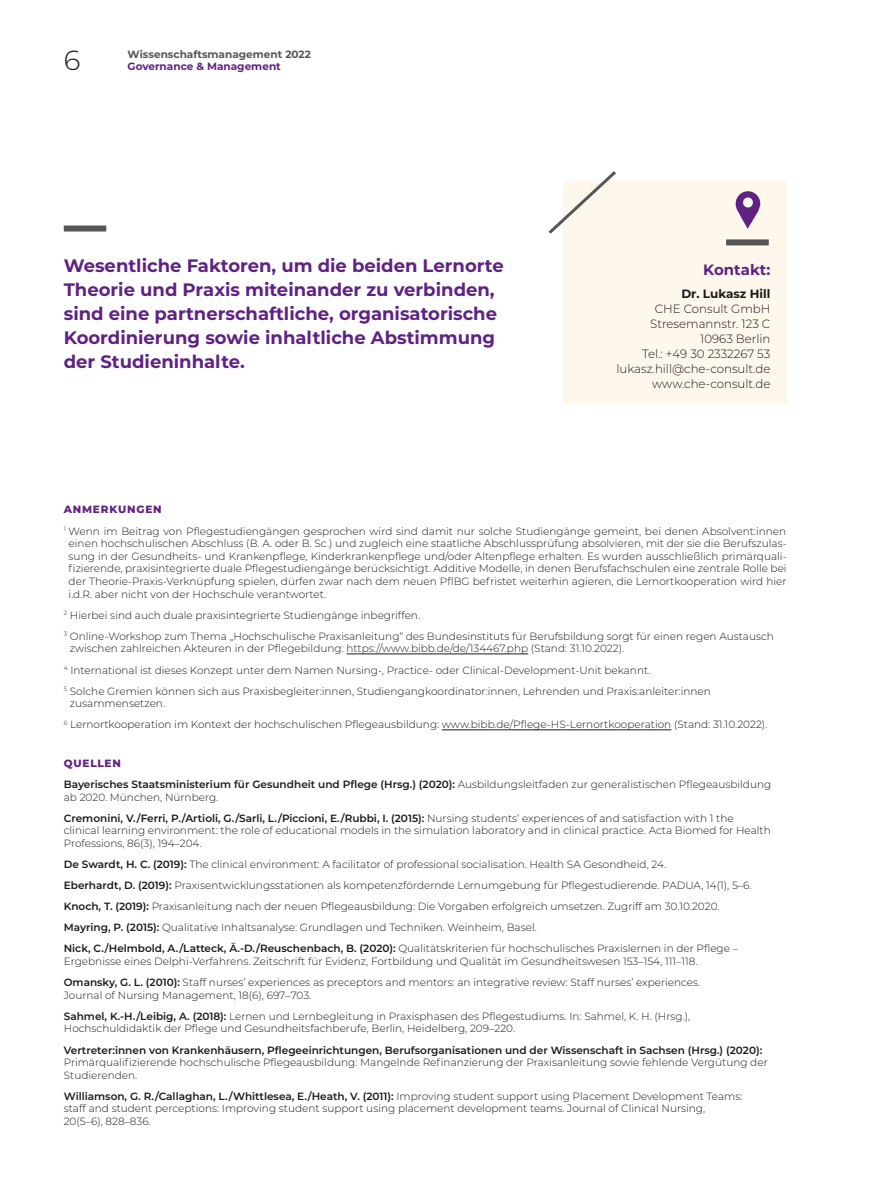
<style>
.page{position:relative;width:893px;height:1191px;background:#fff}
.page>*{position:absolute;margin:0;border:0;box-sizing:border-box;transform-origin:0 0}
.t1{font:300 27.6px "Montserrat";color:#1a1a18}
.t2{font:700 18px/24px "Montserrat";color:#5f2283}
.t3{font:700 15px "Montserrat";color:#5f2283}
.t4{font:300 12px/15px "Montserrat";color:#1a1a18;text-align:right}
.t5{font:700 12px "Montserrat";color:#1a1a18}
.t6{font:300 10.5px/21.1px "Montserrat";color:#1a1a18}
.t7{font:600 10.5px/21.1px "Montserrat";color:#1a1a18}
.t8{font:700 10.5px "Montserrat";color:#565656}
.t9{font:700 10.5px "Montserrat";color:#5f2283}
.s1{font-weight:800;color:#5f2283}
.s2{font-weight:300}
.s3{font-weight:600}
</style>
<div class="page">
<div style="left:563px;top:181px;width:224px;height:223px;background:#fef7eb"></div>
<svg style="left:548px;top:171px;width:68px;height:63px"></svg>
<div style="left:726px;top:239px;width:43px;height:6px;background:#565656"></div>
<svg style="left:736px;top:191px;width:24px;height:38px"></svg>
<hr style="left:347px;top:653px;width:181px;height:1px;background:#1a1a18">
<hr style="left:442px;top:729px;width:229px;height:1px;background:#1a1a18">
<div style="left:64px;top:225px;width:42px;height:6px;background:#565656"></div>
<h1 class="t1" style="left:64px;top:42px;width:18px">6</h1>
<p class="t8" style="left:128px;top:47px;width:185px">Wissenschaftsmanagement 2022</p>
<p class="t9" style="left:128px;top:59px;width:155px">Governance &amp; Management</p>
<h2 class="t2" style="left:64px;top:253px;width:441px">Wesentliche Faktoren, um die beiden Lernorte Theorie und Praxis miteinander zu verbinden, sind eine partnerschaftliche, organisatorische Koordinierung sowie inhaltliche Abstimmung der Studieninhalte.</h2>
<h3 class="t3" style="left:703px;top:258px;width:69px">Kontakt:</h3>
<p class="t5" style="left:681px;top:285px;width:90px">Dr. Lukasz Hill</p>
<p class="t4" style="left:616px;top:301px;width:155px">CHE Consult GmbH<br>Stresemannstr. 123 C<br>10963 Berlin<br>Tel.: +49 30 2332267 53 lukasz.hill@che-consult.de www.che-consult.de</p>
<p class="t6" style="left:64px;top:499px;width:724px"><span class="s1">ANMERKUNGEN<br></span><sup>1</sup> Wenn im Beitrag von Pflegestudiengängen gesprochen wird sind damit nur solche Studiengänge gemeint, bei denen Absolvent:innen</p>
<p class="t6" style="left:69px;top:537px;width:720px;line-height:12.6px;text-align:justify">einen hochschulischen Abschluss (B. A. oder B. Sc.) und zugleich eine staatliche Abschlussprüfung absolvieren, mit der sie die Berufszulas&shy;sung in der Gesundheits- und Krankenpflege, Kinderkrankenpflege und/oder Altenpflege erhalten. Es wurden ausschließlich primärquali&shy;fizierende, praxisintegrierte duale Pflegestudiengänge berücksichtigt. Additive Modelle, in denen Berufsfachschulen eine zentrale Rolle bei der Theorie-Praxis-Verknüpfung spielen, dürfen zwar nach dem neuen PflBG befristet weiterhin agieren, die Lernortkooperation wird hier i.d.R. aber nicht von der Hochschule verantwortet.</p>
<p class="t6" style="left:64px;top:604px;width:712px"><sup>2</sup> Hierbei sind auch duale praxisintegrierte Studiengänge inbegriffen.<br><sup>3</sup> Online-Workshop zum Thema „Hochschulische Praxisanleitung“ des Bundesinstituts für Berufsbildung sorgt für einen regen Austausch</p>
<p class="t6" style="left:64px;top:638px;width:649px;text-indent:6px">zwischen zahlreichen Akteuren in der Pflegebildung: https://www.bibb.de/de/134467.php (Stand: 31.10.2022).<br><sup>4</sup> International ist dieses Konzept unter dem Namen Nursing-, Practice- oder Clinical-Development-Unit bekannt.<br><sup>5</sup> Solche Gremien können sich aus Praxisbegleiter:innen, Studiengangkoordinator:innen, Lehrenden und Praxis:anleiter:innen</p>
<p class="t6" style="left:64px;top:692px;width:705px;text-indent:6px">zusammensetzen.<br><sup>6</sup> Lernortkooperation im Kontext der hochschulischen Pflegeausbildung: www.bibb.de/Pflege-HS-Lernortkooperation (Stand: 31.10.2022).</p>
<p class="t7" style="left:64px;top:752px;width:709px"><span class="s1">QUELLEN<br></span>Bayerisches Staatsministerium für Gesundheit und Pflege (Hrsg.) (2020): <span class="s2">Ausbildungsleitfaden zur generalistischen Pflegeausbildung</span></p>
<p class="t6" style="left:64px;top:786px;width:671px">ab 2020. München, Nürnberg.<br><span class="s3">Cremonini, V./Ferri, P./Artioli, G./Sarli, L./Piccioni, E./Rubbi, I. (2015):</span> Nursing students’ experiences of and satisfaction with 1 the</p>
<p class="t6" style="left:64px;top:824px;width:708px;line-height:12.6px">clinical learning environment: the role of educational models in the simulation laboratory and in clinical practice. Acta Biomed for Health<br>Professions, 86(3), 194–204.</p>
<p class="t6" style="left:64px;top:853px;width:689px"><span class="s3">De Swardt, H. C. (2019):</span> The clinical environment: A facilitator of professional socialisation. Health SA Gesondheid, 24.<br><span class="s3">Eberhardt, D. (2019):</span> Praxisentwicklungsstationen als kompetenzfördernde Lernumgebung für Pflegestudierende. PADUA, 14(1), 5–6.<br><span class="s3">Knoch, T. (2019):</span> Praxisanleitung nach der neuen Pflegeausbildung: Die Vorgaben erfolgreich umsetzen. Zugriff am 30.10.2020.<br><span class="s3">Mayring, P. (2015):</span> Qualitative Inhaltsanalyse: Grundlagen und Techniken. Weinheim, Basel.<br><span class="s3">Nick, C./Helmbold, A./Latteck, Ä.-D./Reuschenbach, B. (2020):</span> Qualitätskriterien für hochschulisches Praxislernen in der Pflege –</p>
<p class="t6" style="left:64px;top:950px;width:638px">Ergebnisse eines Delphi-Verfahrens. Zeitschrift für Evidenz, Fortbildung und Qualität im Gesundheitswesen 153–154, 111–118.<br><span class="s3">Omansky, G. L. (2010):</span> Staff nurses’ experiences as preceptors and mentors: an integrative review: Staff nurses’ experiences.</p>
<p class="t6" style="left:64px;top:984px;width:628px">Journal of Nursing Management, 18(6), 697–703.<br><span class="s3">Sahmel, K.-H./Leibig, A. (2018):</span> Lernen und Lernbegleitung in Praxisphasen des Pflegestudiums. In: Sahmel, K. H. (Hrsg.),</p>
<p class="t6" style="left:64px;top:1017px;width:453px">Hochschuldidaktik der Pflege und Gesundheitsfachberufe, Berlin, Heidelberg, 209–220.</p>
<p class="t7" style="left:64px;top:1038px;width:700px">Vertreter:innen von Krankenhäusern, Pflegeeinrichtungen, Berufsorganisationen und der Wissenschaft in Sachsen (Hrsg.) (2020):</p>
<p class="t6" style="left:64px;top:1055px;width:705px;line-height:12.6px">Primärqualifizierende hochschulische Pflegeausbildung: Mangelnde Refinanzierung der Praxisanleitung sowie fehlende Vergütung der<br>Studierenden.</p>
<p class="t6" style="left:64px;top:1089px;width:680px;line-height:12.6px"><span class="s3">Williamson, G. R./Callaghan, L./Whittlesea, E./Heath, V. (2011):</span> Improving student support using Placement Development Teams: staff and student perceptions: Improving student support using placement development teams. Journal of Clinical Nursing,<br>20(5–6), 828–836.</p>
</div>
